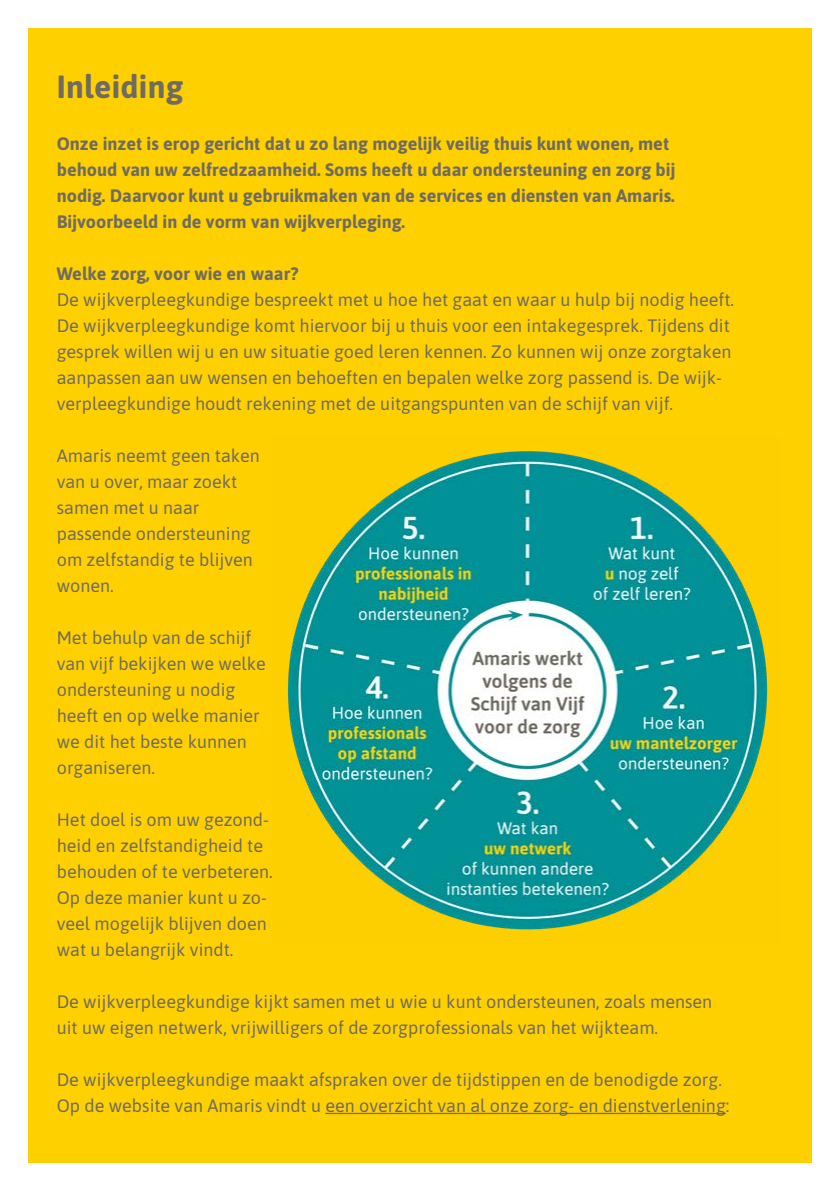
<style>
.page{position:relative;width:840px;height:1191px;background:#fff}
.page>*{position:absolute;margin:0;border:0;box-sizing:border-box;transform-origin:0 0}
.t1{font:700 32px "Asap";letter-spacing:.01em;color:#6f6b62}
.t2{font:18px/26px "Asap";color:#6f6b62}
.t3{font:700 18px/26px "Asap";color:#6f6b62}
</style>
<div class="page">
<div style="left:28px;top:28px;width:783px;height:1134px;background:#ffd000"></div>
<hr style="left:325px;top:1112px;width:400px;height:2px;background:#6f6b62">
<img style="left:287px;top:451px;width:481px;height:479px">
<h1 class="t1" style="left:57px;top:64px;width:128px">Inleiding</h1>
<p class="t3" style="left:57px;top:130px;width:620px">Onze inzet is erop gericht dat u zo lang mogelijk veilig thuis kunt wonen, met behoud van uw zelfredzaamheid. Soms heeft u daar ondersteuning en zorg bij nodig. Daarvoor kunt u gebruikmaken van de services en diensten van Amaris.<br>Bijvoorbeeld in de vorm van wijkverpleging.</p>
<p class="t3" style="left:57px;top:260px;width:243px">Welke zorg, voor wie en waar?</p>
<p class="t2" style="left:57px;top:286px;width:678px">De wijkverpleegkundige bespreekt met u hoe het gaat en waar u hulp bij nodig heeft.<br>De wijkverpleegkundige komt hiervoor bij u thuis voor een intakegesprek. Tijdens dit gesprek willen wij u en uw situatie goed leren kennen. Zo kunnen wij onze zorgtaken aanpassen aan uw wensen en behoeften en bepalen welke zorg passend is. De wijk&shy;verpleegkundige houdt rekening met de uitgangspunten van de schijf van vijf.</p>
<p class="t2" style="left:57px;top:442px;width:205px">Amaris neemt geen taken van u over, maar zoekt samen met u naar passende ondersteuning om zelfstandig te blijven wonen.</p>
<p class="t2" style="left:57px;top:624px;width:211px">Met behulp van de schijf van vijf bekijken we welke ondersteuning u nodig heeft en op welke manier we dit het beste kunnen organiseren.</p>
<p class="t2" style="left:57px;top:806px;width:217px">Het doel is om uw gezond&shy;heid en zelfstandigheid te behouden of te verbeteren.<br>Op deze manier kunt u zo&shy;veel mogelijk blijven doen wat u belangrijk vindt.</p>
<p class="t2" style="left:57px;top:988px;width:656px">De wijkverpleegkundige kijkt samen met u wie u kunt ondersteunen, zoals mensen uit uw eigen netwerk, vrijwilligers of de zorgprofessionals van het wijkteam.</p>
<p class="t2" style="left:57px;top:1066px;width:673px">De wijkverpleegkundige maakt afspraken over de tijdstippen en de benodigde zorg.<br>Op de website van Amaris vindt u een overzicht van al onze zorg- en dienstverlening:</p>
</div>
